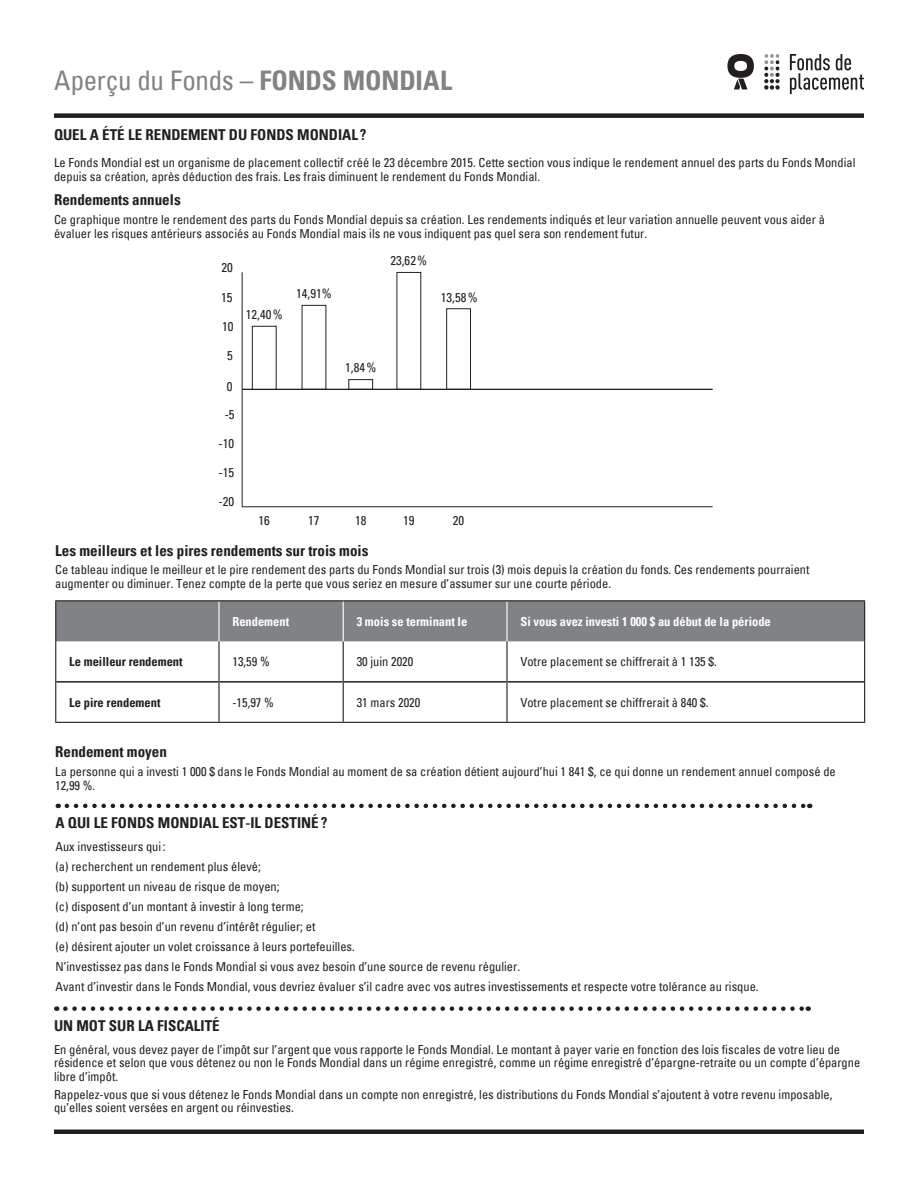
<style>
.page{position:relative;width:918px;height:1188px;background:#fff}
.page>*{position:absolute;margin:0;border:0;box-sizing:border-box;transform-origin:0 0}
.TI_2_SERIF___ROMAN{font:condensed 27px "Univers";letter-spacing:-.015em;color:#808285}
.Titre_2{font:700 condensed 15px "Univers";color:#231f20}
.Titre_1-Dotted_line{font:700 condensed 15px "Univers";color:#231f20}
.Titre_1-Text_only{font:700 condensed 15px "Univers";color:#231f20}
.t1{font:condensed 12.75px "Univers";color:#231f20}
.Body_Text_U-57_v2{font:condensed 12.45px/14px "Univers";color:#231f20}
.Body_Text_U-57{font:condensed 12.45px/13.5px "Univers";color:#231f20}
.Titre_1-Dotted_line-2{font:700 condensed 12.45px "Univers";color:#fff}
.Titre_1-Dotted_line-3{font:condensed 12.45px "Univers";color:#231f20}
.Titre_1-Dotted_line-4{font:700 condensed 12.45px "Univers";color:#231f20}
.s1{font-weight:700}
</style>
<div class="page">
<div style="left:54px;top:113px;width:810px;height:5px;background:#231f20"></div>
<hr style="left:54px;top:1130px;width:810px;height:4px;background:#231f20">
<svg style="left:67px;top:804px;width:743px;height:4px"></svg>
<svg style="left:65px;top:1006px;width:744px;height:5px"></svg>
<svg style="left:790px;top:54px;width:74px;height:40px"></svg>
<svg style="left:727px;top:54px;width:27px;height:36px"></svg>
<svg style="left:764px;top:54px;width:16px;height:36px"></svg>
<div style="left:56px;top:601px;width:808px;height:40px;background:#808285"></div>
<hr style="left:56px;top:681px;width:162px;height:2px;background:#231f20">
<hr style="left:220px;top:681px;width:123px;height:2px;background:#231f20">
<hr style="left:344px;top:681px;width:162px;height:2px;background:#231f20">
<hr style="left:508px;top:681px;width:356px;height:2px;background:#231f20">
<hr style="left:55px;top:641px;width:1px;height:41px;background:#231f20">
<hr style="left:218px;top:641px;width:2px;height:41px;background:#231f20">
<hr style="left:343px;top:641px;width:1px;height:41px;background:#231f20">
<hr style="left:506px;top:641px;width:2px;height:41px;background:#231f20">
<hr style="left:864px;top:641px;width:1px;height:41px;background:#231f20">
<hr style="left:55px;top:682px;width:1px;height:40px;background:#231f20">
<hr style="left:218px;top:682px;width:2px;height:40px;background:#231f20">
<hr style="left:343px;top:682px;width:1px;height:40px;background:#231f20">
<hr style="left:506px;top:682px;width:2px;height:40px;background:#231f20">
<hr style="left:864px;top:682px;width:1px;height:40px;background:#231f20">
<hr style="left:55px;top:722px;width:164px;height:1px;background:#231f20">
<hr style="left:219px;top:722px;width:124px;height:1px;background:#231f20">
<hr style="left:343px;top:722px;width:164px;height:1px;background:#231f20">
<hr style="left:507px;top:722px;width:358px;height:1px;background:#231f20">
<hr style="left:343px;top:601px;width:1px;height:40px;background:#fff">
<hr style="left:506px;top:601px;width:2px;height:40px;background:#fff">
<hr style="left:218px;top:601px;width:2px;height:40px;background:#fff">
<hr style="left:55px;top:600px;width:164px;height:1px;background:#231f20">
<hr style="left:55px;top:601px;width:1px;height:40px;background:#231f20">
<hr style="left:219px;top:600px;width:124px;height:1px;background:#231f20">
<hr style="left:343px;top:600px;width:164px;height:1px;background:#231f20">
<hr style="left:507px;top:600px;width:358px;height:1px;background:#231f20">
<hr style="left:864px;top:601px;width:1px;height:40px;background:#231f20">
<hr style="left:242px;top:272px;width:1px;height:235px;background:#231f20">
<hr style="left:242px;top:389px;width:471px;height:1px;background:#231f20">
<hr style="left:242px;top:506px;width:471px;height:1px;background:#231f20">
<div style="left:252px;top:326px;width:25px;height:64px;border:1px solid #231f20"></div>
<div style="left:446px;top:308px;width:25px;height:82px;border:1px solid #231f20"></div>
<div style="left:348px;top:379px;width:25px;height:11px;border:1px solid #231f20"></div>
<p class="TI_2_SERIF___ROMAN" style="left:54px;top:63px;width:400px">Aperçu du Fonds – <span class="s1">FONDS MONDIAL</span></p>
<p class="Titre_1-Text_only" style="left:54px;top:126px;width:314px">QUEL A ÉTÉ LE RENDEMENT DU FONDS MONDIAL ?</p>
<p class="Body_Text_U-57_v2" style="left:54px;top:156px;width:803px">Le Fonds Mondial est un organisme de placement collectif créé le 23 décembre 2015. Cette section vous indique le rendement annuel des parts du Fonds Mondial depuis sa création, après déduction des frais. Les frais diminuent le rendement du Fonds Mondial.</p>
<p class="Titre_2" style="left:54px;top:191px;width:128px">Rendements annuels</p>
<p class="Body_Text_U-57_v2" style="left:54px;top:212px;width:773px">Ce graphique montre le rendement des parts du Fonds Mondial depuis sa création. Les rendements indiqués et leur variation annuelle peuvent vous aider à évaluer les risques antérieurs associés au Fonds Mondial mais ils ne vous indiquent pas quel sera son rendement futur.</p>
<p class="t1" style="left:222px;top:260px;width:13px">20</p>
<p class="t1" style="left:221px;top:289px;width:13px">15</p>
<p class="t1" style="left:222px;top:318px;width:13px">10</p>
<p class="t1" style="left:227px;top:347px;width:7px">5</p>
<p class="t1" style="left:227px;top:378px;width:7px">0</p>
<p class="t1" style="left:225px;top:406px;width:11px">-5</p>
<p class="t1" style="left:219px;top:435px;width:17px">-10</p>
<p class="t1" style="left:219px;top:464px;width:17px">-15</p>
<p class="t1" style="left:219px;top:494px;width:17px">-20</p>
<p class="t1" style="left:246px;top:306px;width:38px">12,40%</p>
<p class="t1" style="left:259px;top:513px;width:13px">16</p>
<p class="t1" style="left:296px;top:286px;width:37px">14,91%</p>
<p class="t1" style="left:390px;top:253px;width:38px">23,62%</p>
<p class="t1" style="left:345px;top:360px;width:33px">1,84%</p>
<p class="t1" style="left:308px;top:513px;width:13px">17</p>
<p class="t1" style="left:355px;top:513px;width:13px">18</p>
<p class="t1" style="left:403px;top:513px;width:13px">19</p>
<p class="t1" style="left:441px;top:289px;width:38px">13,58%</p>
<p class="t1" style="left:453px;top:513px;width:13px">20</p>
<p class="Titre_2" style="left:55px;top:542px;width:315px">Les meilleurs et les pires rendements sur trois mois</p>
<p class="Body_Text_U-57_v2" style="left:55px;top:563px;width:756px">Ce tableau indique le meilleur et le pire rendement des parts du Fonds Mondial sur trois (3) mois depuis la création du fonds. Ces rendements pourraient augmenter ou diminuer. Tenez compte de la perte que vous seriez en mesure d’assumer sur une courte période.</p>
<p class="Titre_1-Dotted_line-2" style="left:232px;top:614px;width:58px">Rendement</p>
<p class="Titre_1-Dotted_line-2" style="left:357px;top:614px;width:112px">3 mois se terminant le</p>
<p class="Titre_1-Dotted_line-2" style="left:520px;top:614px;width:252px">Si vous avez investi 1 000 $ au début de la période</p>
<p class="Titre_1-Dotted_line-4" style="left:69px;top:654px;width:115px">Le meilleur rendement</p>
<p class="Titre_1-Dotted_line-3" style="left:232px;top:654px;width:39px">13,59 %</p>
<p class="Titre_1-Dotted_line-3" style="left:357px;top:654px;width:58px">30 juin 2020</p>
<p class="Titre_1-Dotted_line-3" style="left:520px;top:654px;width:198px">Votre placement se chiffrerait à 1 135 $.</p>
<p class="Titre_1-Dotted_line-4" style="left:69px;top:695px;width:93px">Le pire rendement</p>
<p class="Body_Text_U-57_v2" style="left:232px;top:695px;width:43px">-15,97 %</p>
<p class="Body_Text_U-57_v2" style="left:357px;top:695px;width:65px">31 mars 2020</p>
<p class="Body_Text_U-57_v2" style="left:520px;top:695px;width:190px">Votre placement se chiffrerait à 840 $.</p>
<p class="Titre_2" style="left:55px;top:743px;width:113px">Rendement moyen</p>
<p class="Body_Text_U-57_v2" style="left:55px;top:764px;width:782px">La personne qui a investi 1 000 $ dans le Fonds Mondial au moment de sa création détient aujourd’hui 1 841 $, ce qui donne un rendement annuel composé de<br>12,99 %.</p>
<p class="Titre_1-Dotted_line" style="left:56px;top:814px;width:273px">A QUI LE FONDS MONDIAL EST-IL DESTINÉ?</p>
<p class="Body_Text_U-57_v2" style="left:56px;top:840px;width:112px">Aux investisseurs qui :</p>
<p class="Body_Text_U-57_v2" style="left:56px;top:860px;width:207px">(a) recherchent un rendement plus élevé;</p>
<p class="Body_Text_U-57_v2" style="left:56px;top:880px;width:226px">(b) supportent un niveau de risque de moyen;</p>
<p class="Body_Text_U-57_v2" style="left:56px;top:900px;width:250px">(c) disposent d’un montant à investir à long terme;</p>
<p class="Body_Text_U-57_v2" style="left:56px;top:920px;width:262px">(d) n’ont pas besoin d’un revenu d’intérêt régulier; et</p>
<p class="Body_Text_U-57_v2" style="left:56px;top:940px;width:301px">(e) désirent ajouter un volet croissance à leurs portefeuilles.</p>
<p class="Body_Text_U-57_v2" style="left:56px;top:960px;width:466px">N’investissez pas dans le Fonds Mondial si vous avez besoin d’une source de revenu régulier.</p>
<p class="Body_Text_U-57_v2" style="left:56px;top:980px;width:705px">Avant d’investir dans le Fonds Mondial, vous devriez évaluer s’il cadre avec vos autres investissements et respecte votre tolérance au risque.</p>
<p class="Titre_1-Dotted_line" style="left:54px;top:1017px;width:167px">UN MOT SUR LA FISCALITÉ</p>
<p class="Body_Text_U-57" style="left:54px;top:1042px;width:808px">En général, vous devez payer de l’impôt sur l’argent que vous rapporte le Fonds Mondial. Le montant à payer varie en fonction des lois fiscales de votre lieu de résidence et selon que vous détenez ou non le Fonds Mondial dans un régime enregistré, comme un régime enregistré d’épargne-retraite ou un compte d’épargne libre d’impôt.</p>
<p class="Body_Text_U-57" style="left:54px;top:1087px;width:780px">Rappelez-vous que si vous détenez le Fonds Mondial dans un compte non enregistré, les distributions du Fonds Mondial s’ajoutent à votre revenu imposable, qu’elles soient versées en argent ou réinvesties.</p>
</div>
